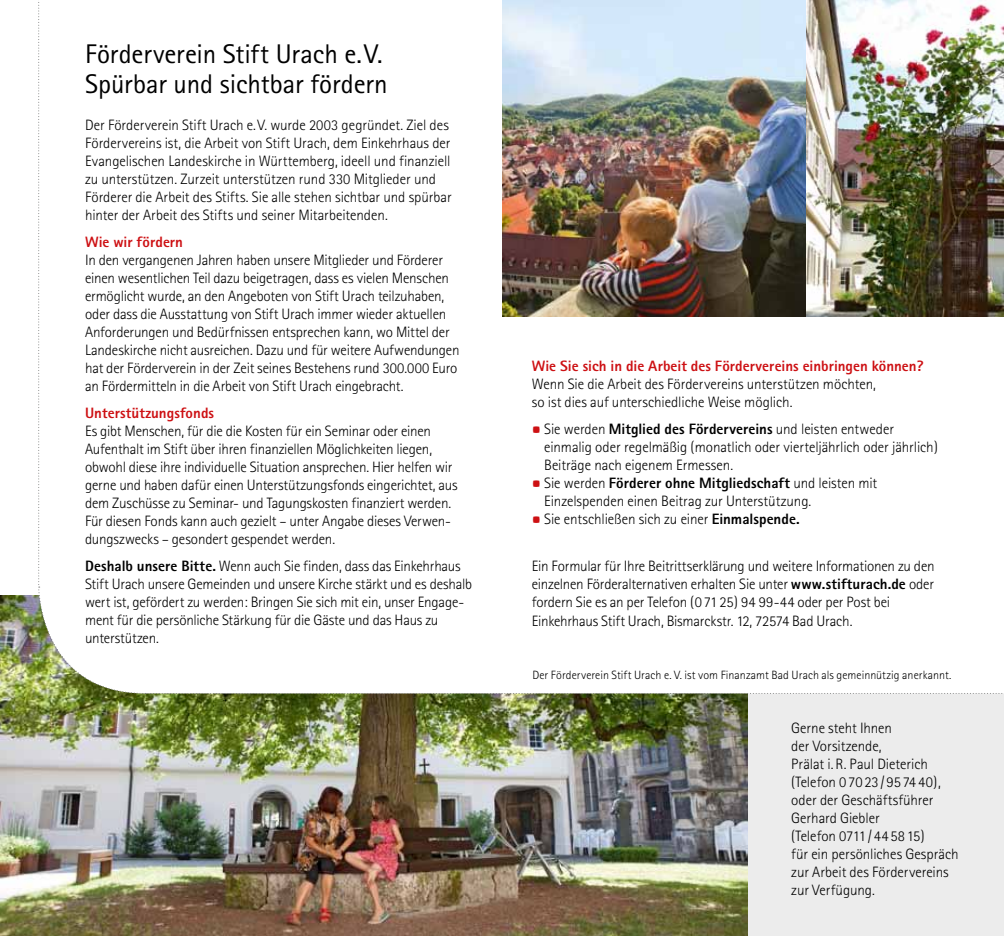
<style>
.page{position:relative;width:1004px;height:936px;background:#fff}
.page>*{position:absolute;margin:0;border:0;box-sizing:border-box;transform-origin:0 0}
.t1{font:27px/30px "Rotis Sans Serif";letter-spacing:-.005em;color:#000}
.t2{font:300 15px/18px "Rotis Sans Serif";letter-spacing:-.01em;color:#000}
.t3{font:800 15px "Rotis Sans Serif";color:#cd1013}
.t4{font:300 12px "Rotis Sans Serif";letter-spacing:.005em;color:#000}
.s1{font-weight:800}
</style>
<div class="page">
<div style="left:665px;top:672px;width:338px;height:263px;background:#ececec"></div>
<img style="left:0;top:595px;width:747px;height:340px">
<img style="left:38px;top:0;width:966px;height:694px">
<h1 class="t1" style="left:85px;top:39px;width:304px">Förderverein Stift Urach e.V.<br>Spürbar und sichtbar fördern</h1>
<p class="t2" style="left:85px;top:116px;width:368px">Der Förderverein Stift Urach e.V. wurde 2003 gegründet. Ziel des Fördervereins ist, die Arbeit von Stift Urach, dem Einkehrhaus der Evangelischen Landeskirche in Württemberg, ideell und finanziell zu unterstützen. Zurzeit unterstützen rund 330 Mitglieder und Förderer die Arbeit des Stifts. Sie alle stehen sichtbar und spürbar hinter der Arbeit des Stifts und seiner Mitarbeitenden.</p>
<p class="t3" style="left:85px;top:232px;width:99px">Wie wir fördern</p>
<p class="t2" style="left:85px;top:251px;width:376px">In den vergangenen Jahren haben unsere Mitglieder und Förderer einen wesentlichen Teil dazu beigetragen, dass es vielen Menschen ermöglicht wurde, an den Angeboten von Stift Urach teilzuhaben, oder dass die Ausstattung von Stift Urach immer wieder aktuellen Anforderungen und Bedürfnissen entsprechen kann, wo Mittel der Landeskirche nicht ausreichen. Dazu und für weitere Aufwendungen hat der Förderverein in der Zeit seines Bestehens rund 300.000 Euro an Fördermitteln in die Arbeit von Stift Urach eingebracht.</p>
<p class="t3" style="left:85px;top:403px;width:131px">Unterstützungsfonds</p>
<p class="t2" style="left:85px;top:422px;width:374px">Es gibt Menschen, für die die Kosten für ein Seminar oder einen Aufenthalt im Stift über ihren finanziellen Möglichkeiten liegen, obwohl diese ihre individuelle Situation ansprechen. Hier helfen wir gerne und haben dafür einen Unterstützungsfonds eingerichtet, aus dem Zuschüsse zu Seminar- und Tagungskosten finanziert werden.<br>Für diesen Fonds kann auch gezielt – unter Angabe dieses Verwen&shy;dungszwecks – gesondert gespendet werden.</p>
<p class="t2" style="left:85px;top:557px;width:388px"><span class="s1">Deshalb unsere Bitte.</span> Wenn auch Sie finden, dass das Einkehrhaus Stift Urach unsere Gemeinden und unsere Kirche stärkt und es deshalb wert ist, gefördert zu werden: Bringen Sie sich mit ein, unser Engage&shy;ment für die persönliche Stärkung für die Gäste und das Haus zu unterstützen.</p>
<p class="t3" style="left:531px;top:356px;width:393px">Wie Sie sich in die Arbeit des Fördervereins einbringen können?</p>
<p class="t2" style="left:531px;top:374px;width:346px">Wenn Sie die Arbeit des Fördervereins unterstützen möchten, so ist dies auf unterschiedliche Weise möglich.</p>
<p class="t2" style="left:544px;top:419px;width:395px">Sie werden <span class="s1">Mitglied des Fördervereins</span> und leisten entweder einmalig oder regelmäßig (monatlich oder vierteljährlich oder jährlich)<br>Beiträge nach eigenem Ermessen.<br>Sie werden <span class="s1">Förderer ohne Mitgliedschaft</span> und leisten mit Einzelspenden einen Beitrag zur Unterstützung.<br>Sie entschließen sich zu einer <span class="s1">Einmalspende.</span></p>
<p class="t2" style="left:532px;top:557px;width:404px">Ein Formular für Ihre Beitrittserklärung und weitere Informationen zu den einzelnen Förderalternativen erhalten Sie unter <span class="s1">www.stifturach.de</span> oder fordern Sie es an per Telefon (071 25) 94 99-44 oder per Post bei Einkehrhaus Stift Urach, Bismarckstr. 12, 72574 Bad Urach.</p>
<p class="t4" style="left:532px;top:668px;width:420px">Der Förderverein Stift Urach e. V. ist vom Finanzamt Bad Urach als gemeinnützig anerkannt.</p>
<p class="t2" style="left:791px;top:718px;width:169px">Gerne steht Ihnen<br>der Vorsitzende,<br>Prälat i.R. Paul Dieterich (Telefon 0 70 23/95 74 40), oder der Geschäftsführer<br>Gerhard Giebler<br>(Telefon 0711 / 44 58 15)<br>für ein persönliches Gespräch zur Arbeit des Fördervereins zur Verfügung.</p>
</div>
